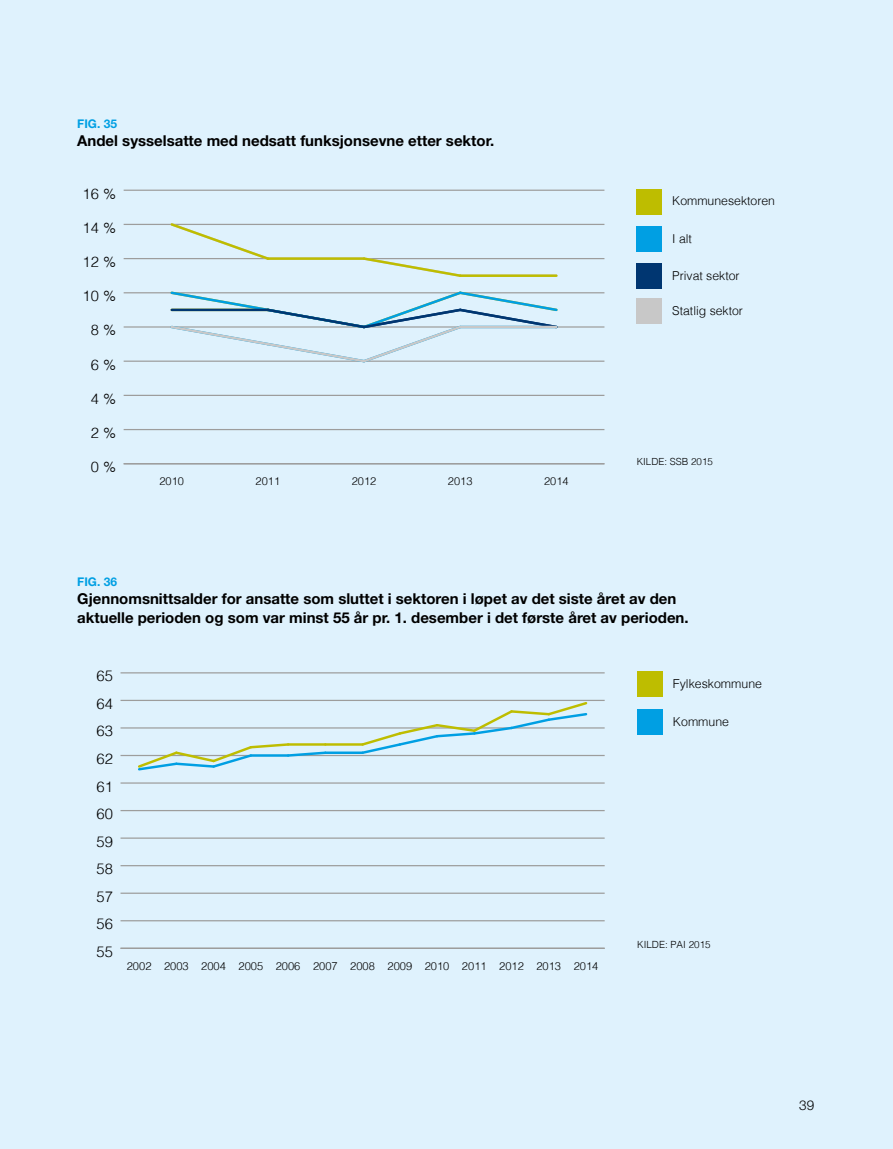
<style>
.page{position:relative;width:893px;height:1149px;background:#fff}
.page>*{position:absolute;margin:0;border:0;box-sizing:border-box;transform-origin:0 0}
.t1{font:700 15px/18px "Helvetica Neue";color:#000}
.t2{font:300 14.85px "Helvetica";color:#000}
.t3{font:300 14.7px "Helvetica";color:#000}
.t4{font:300 13.5px "Helvetica Neue";color:#000}
.t5{font:300 12.3px "Helvetica";color:#000}
.t6{font:700 12px "Helvetica Neue";color:#009fe3}
.t7{font:300 11.1px "Helvetica";color:#000}
.t8{font:300 9.9px "Helvetica";color:#000}
.t9{font:300 9.75px "Helvetica";color:#000}
</style>
<div class="page">
<div style="left:0;top:0;width:893px;height:1148px;background:#dff2fd"></div>
<div style="left:637px;top:189px;width:25px;height:25px;background:#bebd00"></div>
<div style="left:637px;top:226px;width:25px;height:26px;background:#009fe3"></div>
<div style="left:637px;top:263px;width:25px;height:25px;background:#003671"></div>
<div style="left:637px;top:298px;width:25px;height:25px;background:#c8c8c8"></div>
<hr style="left:124px;top:463px;width:480px;height:1px;background:#9d9d9c">
<hr style="left:124px;top:429px;width:480px;height:1px;background:#9d9d9c">
<hr style="left:124px;top:394px;width:480px;height:2px;background:#9d9d9c">
<hr style="left:124px;top:360px;width:480px;height:1px;background:#9d9d9c">
<hr style="left:124px;top:326px;width:480px;height:1px;background:#9d9d9c">
<hr style="left:124px;top:292px;width:480px;height:1px;background:#9d9d9c">
<hr style="left:124px;top:258px;width:480px;height:1px;background:#9d9d9c">
<hr style="left:124px;top:224px;width:480px;height:1px;background:#9d9d9c">
<hr style="left:124px;top:189px;width:480px;height:2px;background:#9d9d9c">
<svg style="left:169px;top:291px;width:390px;height:72px"></svg>
<hr style="left:460px;top:325px;width:96px;height:3px;background:#c8c8c8">
<svg style="left:169px;top:223px;width:102px;height:37px"></svg>
<hr style="left:268px;top:257px;width:96px;height:3px;background:#bebd00">
<svg style="left:361px;top:257px;width:102px;height:20px"></svg>
<hr style="left:460px;top:274px;width:96px;height:3px;background:#bebd00">
<div style="left:637px;top:671px;width:26px;height:26px;background:#bebd00"></div>
<div style="left:637px;top:709px;width:26px;height:25px;background:#009fe3"></div>
<hr style="left:121px;top:947px;width:484px;height:1px;background:#9d9d9c">
<hr style="left:121px;top:919px;width:484px;height:2px;background:#9d9d9c">
<hr style="left:121px;top:892px;width:484px;height:1px;background:#9d9d9c">
<hr style="left:121px;top:864px;width:484px;height:2px;background:#9d9d9c">
<hr style="left:121px;top:837px;width:484px;height:1px;background:#9d9d9c">
<hr style="left:121px;top:809px;width:484px;height:2px;background:#9d9d9c">
<hr style="left:121px;top:782px;width:484px;height:1px;background:#9d9d9c">
<hr style="left:121px;top:754px;width:484px;height:1px;background:#9d9d9c">
<hr style="left:121px;top:727px;width:484px;height:1px;background:#9d9d9c">
<hr style="left:121px;top:699px;width:484px;height:1px;background:#9d9d9c">
<hr style="left:121px;top:672px;width:484px;height:1px;background:#9d9d9c">
<hr style="left:325px;top:743px;width:38px;height:2px;background:#bebd00">
<svg style="left:136px;top:743px;width:192px;height:28px"></svg>
<hr style="left:325px;top:751px;width:38px;height:2px;background:#009fe3">
<svg style="left:360px;top:700px;width:229px;height:55px"></svg>
<p class="t6" style="left:77px;top:116px;width:41px">FIG. 35</p>
<p class="t1" style="left:77px;top:131px;width:418px">Andel sysselsatte med nedsatt funksjonsevne etter sektor.</p>
<p class="t3" style="left:83px;top:181px;width:35px">16 %</p>
<p class="t3" style="left:83px;top:215px;width:35px">14 %</p>
<p class="t3" style="left:83px;top:249px;width:35px">12 %</p>
<p class="t3" style="left:83px;top:283px;width:35px">10 %</p>
<p class="t3" style="left:91px;top:317px;width:27px">8 %</p>
<p class="t3" style="left:91px;top:352px;width:27px">6 %</p>
<p class="t3" style="left:91px;top:386px;width:27px">4 %</p>
<p class="t3" style="left:91px;top:420px;width:27px">2 %</p>
<p class="t3" style="left:91px;top:454px;width:27px">0 %</p>
<p class="t7" style="left:159px;top:471px;width:26px">2010</p>
<p class="t7" style="left:256px;top:471px;width:26px">2011</p>
<p class="t7" style="left:352px;top:471px;width:26px">2012</p>
<p class="t7" style="left:448px;top:471px;width:26px">2013</p>
<p class="t7" style="left:544px;top:471px;width:26px">2014</p>
<p class="t5" style="left:672px;top:190px;width:104px">Kommunesektoren</p>
<p class="t5" style="left:672px;top:228px;width:21px">I alt</p>
<p class="t5" style="left:672px;top:265px;width:69px">Privat sektor</p>
<p class="t5" style="left:672px;top:300px;width:72px">Statlig sektor</p>
<p class="t9" style="left:637px;top:453px;width:78px">KILDE: SSB 2015</p>
<p class="t6" style="left:77px;top:574px;width:41px">FIG. 36</p>
<p class="t1" style="left:77px;top:589px;width:613px">Gjennomsnittsalder for ansatte som sluttet i sektoren i løpet av det siste året av den aktuelle perioden og som var minst 55 år pr. 1. desember i det første året av perioden.</p>
<p class="t2" style="left:96px;top:663px;width:18px">65</p>
<p class="t2" style="left:96px;top:690px;width:18px">64</p>
<p class="t2" style="left:96px;top:718px;width:18px">63</p>
<p class="t2" style="left:96px;top:745px;width:18px">62</p>
<p class="t2" style="left:96px;top:773px;width:18px">61</p>
<p class="t2" style="left:96px;top:801px;width:18px">60</p>
<p class="t2" style="left:96px;top:828px;width:18px">59</p>
<p class="t2" style="left:96px;top:856px;width:18px">58</p>
<p class="t2" style="left:96px;top:883px;width:18px">57</p>
<p class="t2" style="left:96px;top:911px;width:18px">56</p>
<p class="t2" style="left:96px;top:938px;width:18px">55</p>
<p class="t7" style="left:127px;top:955px;width:473px">2002 2003 2004 2005 2006 2007 2008 2009 2010 2011 2012 2013 2014</p>
<p class="t5" style="left:673px;top:673px;width:91px">Fylkeskommune</p>
<p class="t5" style="left:673px;top:711px;width:58px">Kommune</p>
<p class="t8" style="left:637px;top:935px;width:75px">KILDE: PAI 2015</p>
<p class="t4" style="left:799px;top:1096px;width:17px">39</p>
</div>
